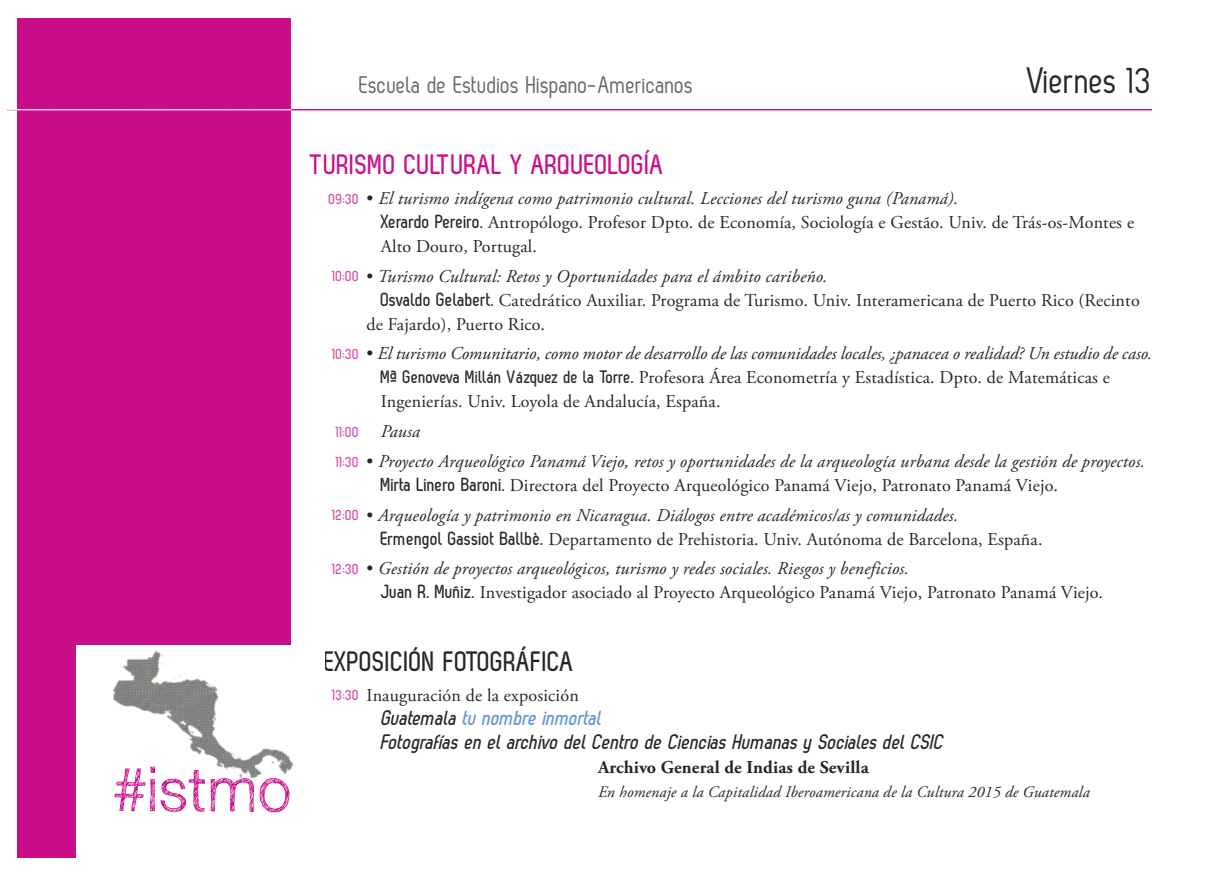
<style>
.page{position:relative;width:1227px;height:876px;background:#fff}
.page>*{position:absolute;margin:0;border:0;box-sizing:border-box;transform-origin:0 0}
.t1{font:300 60.8px "Sketchetik";color:#ca0d89}
.t2{font:36.6px "Zag";color:#272627}
.t3{font:700 28px "Zag";letter-spacing:.01em;color:#ca0d89}
.t4{font:700 28px "Zag";letter-spacing:.01em;color:#272627}
.t5{font:24px "Zag";color:#686768}
.t6{font:italic 700 21px/24px "Zag";color:#272627}
.t7{font:italic 18px/24px "Adobe Garamond Pro";letter-spacing:.01em;color:#272627}
.t8{font:18px/24px "Adobe Garamond Pro";letter-spacing:.01em;color:#272627}
.t9{font:700 18px "Adobe Garamond Pro";letter-spacing:.01em;color:#272627}
.t10{font:italic 16px "Adobe Garamond Pro";letter-spacing:.01em;color:#272627}
.t11{font:700 15px/29.6px "Zag";color:#d74aa7}
.s1{font-style:italic}
.s2{font-family:"Zag";font-weight:700;font-size:19px}
.s3{font-style:normal}
.s4{font-family:"Zag";font-weight:700;font-style:normal}
.s5{font-family:"Zag";font-weight:700;font-style:normal;font-size:19px}
.s6{color:#6294cf}
</style>
<div class="page">
<div style="left:17px;top:18px;width:274px;height:839px;background:#ca0d89"></div>
<svg style="left:7px;top:109px;width:1146px;height:2px;background:#dd67b4"></svg>
<div style="left:76px;top:644px;width:248px;height:213px;background:#fff"></div>
<img style="left:108px;top:644px;width:186px;height:135px">
<h3 class="t5" style="left:359px;top:71px;width:336px">Escuela de Estudios Hispano-Americanos</h3>
<h2 class="t2" style="left:1027px;top:59px;width:127px">Viernes 13</h2>
<h1 class="t1" style="left:112px;top:754px;width:180px">#istmo</h1>
<h3 class="t3" style="left:310px;top:148px;width:356px">TURISMO CULTURAL Y ARQUEOLOGÍA</h3>
<p class="t8" style="left:381px;top:187px;width:755px;text-indent:-14px">• <span class="s1">El turismo indígena como patrimonio cultural. Lecciones del turismo guna (Panamá).<br></span><span class="s2">Xerardo Pereiro.</span> Antropólogo. Profesor Dpto. de Economía, Sociología e Gestão. Univ. de Trás-os-Montes e<br>Alto Douro, Portugal.</p>
<p class="t7" style="left:366px;top:265px;width:462px"><span class="s3">•</span> Turismo Cultural: Retos y Oportunidades para el ámbito caribeño.</p>
<p class="t8" style="left:381px;top:289px;width:760px"><span class="s2">Osvaldo Gelabert.</span> Catedrático Auxiliar. Programa de Turismo. Univ. Interamericana de Puerto Rico (Recinto</p>
<p class="t8" style="left:366px;top:313px;width:180px">de Fajardo), Puerto Rico.</p>
<p class="t7" style="left:381px;top:343px;width:773px;text-indent:-14px"><span class="s3">•</span> El turismo Comunitario, como motor de desarrollo de las comunidades locales, ¿panacea o realidad? Un estudio de caso.<br><span class="s4">Mª Genoveva Millán Vázquez de la Torre</span><span class="s5">.</span> <span class="s3">Profesora Área Econometría y Estadística. Dpto. de Matemáticas e<br>Ingenierías. Univ. Loyola de Andalucía, España.</span></p>
<p class="t7" style="left:381px;top:421px;width:41px">Pausa</p>
<p class="t7" style="left:381px;top:450px;width:766px;text-indent:-14px"><span class="s3">•</span> Proyecto Arqueológico Panamá Viejo, retos y oportunidades de la arqueología urbana desde la gestión de proyectos.<br><span class="s5">Mirta Linero Baroni.</span> <span class="s3">Directora del Proyecto Arqueológico Panamá Viejo, Patronato Panamá Viejo.</span></p>
<p class="t7" style="left:381px;top:504px;width:663px;text-indent:-14px"><span class="s3">•</span> Arqueología y patrimonio en Nicaragua. Diálogos entre académicos/as y comunidades.<br><span class="s5">Ermengol Gassiot Ballbè.</span> <span class="s3">Departamento de Prehistoria. Univ. Autónoma de Barcelona, España.</span></p>
<p class="t8" style="left:381px;top:557px;width:723px;text-indent:-14px">• <span class="s1">Gestión de proyectos arqueológicos, turismo y redes sociales. Riesgos y beneficios.<br></span><span class="s2">Juan R. Muñiz.</span> Investigador asociado al Proyecto Arqueológico Panamá Viejo, Patronato Panamá Viejo.</p>
<p class="t11" style="left:329px;top:183px;width:32px">09:30</p>
<p class="t11" style="left:332px;top:261px;width:28px">10:00</p>
<p class="t11" style="left:332px;top:339px;width:28px">10:30</p>
<p class="t11" style="left:336px;top:416px;width:25px">11:00<br>11:30</p>
<p class="t11" style="left:332px;top:500px;width:28px">12:00</p>
<p class="t11" style="left:333px;top:553px;width:28px">12:30</p>
<h3 class="t4" style="left:324px;top:644px;width:251px">EXPOSICIÓN FOTOGRÁFICA</h3>
<p class="t8" style="left:366px;top:684px;width:214px">Inauguración de la exposición</p>
<p class="t6" style="left:381px;top:705px;width:564px">Guatemala <span class="s6">tu nombre inmortal<br></span>Fotografías en el archivo del Centro de Ciencias Humanas y Sociales del CSIC</p>
<p class="t9" style="left:598px;top:759px;width:272px">Archivo General de Indias de Sevilla</p>
<p class="t11" style="left:332px;top:679px;width:28px">13:30</p>
<p class="t10" style="left:598px;top:785px;width:493px">En homenaje a la Capitalidad Iberoamericana de la Cultura 2015 de Guatemala</p>
</div>
